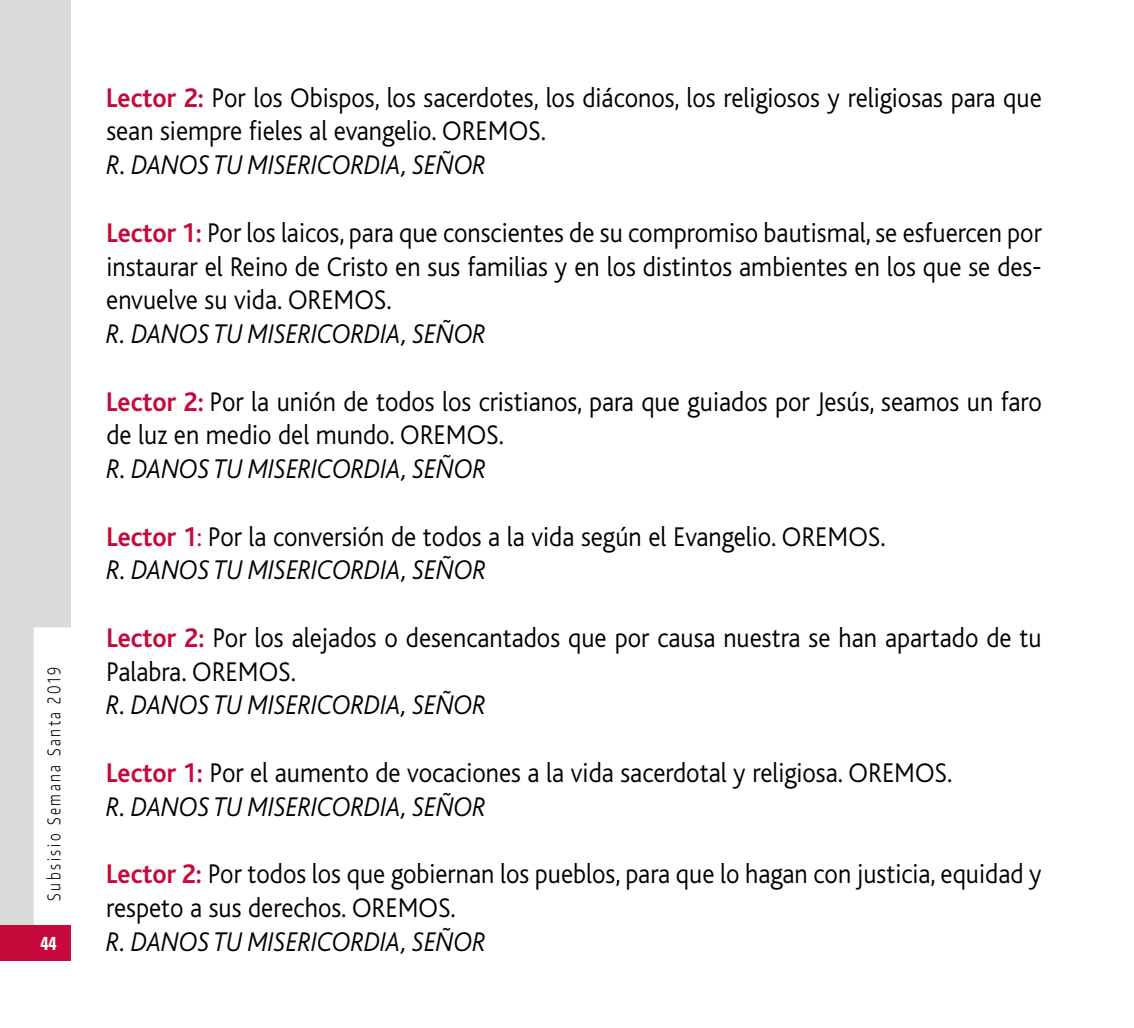
<style>
.page{position:relative;width:1134px;height:1028px;background:#fff}
.page>*{position:absolute;margin:0;border:0;box-sizing:border-box;transform-origin:0 0}
.t1{font:300 28.25px/33.8px "Bliss";color:#000;scale:.93 1}
.t2{font:italic 300 28.25px "Bliss";color:#000;scale:.93 1}
.t3{font:700 condensed 18.75px "Univers";color:#fff}
.t4{font:300 17.5px "Encode Sans";letter-spacing:.2em;color:#000;scale:.75 1}
.s1{font-weight:700;color:#c6093b}
.s2{color:#c6093b}
.s3{font-style:italic}
</style>
<div class="page">
<div style="left:0;top:0;width:70px;height:937px;background:#dadada"></div>
<div style="left:34px;top:627px;width:37px;height:298px;background:#fff"></div>
<div style="left:0;top:925px;width:71px;height:35px;background:#c6093b"></div>
<p class="t4" style="left:43px;top:900px;width:313px;rotate:-90deg">Subsisio Semana Santa 2019</p>
<p class="t3" style="left:41px;top:931px;width:18px">44</p>
<p class="t1" style="left:106px;top:81px;width:1007px"><span class="s1">Lector 2:</span> Por los Obispos, los sacerdotes, los diáconos, los religiosos y religiosas para que sean siempre fieles al evangelio. OREMOS.</p>
<p class="t2" style="left:106px;top:150px;width:410px">R. DANOS TU MISERICORDIA, SEÑOR</p>
<p class="t1" style="left:106px;top:216px;width:1007px;text-align:justify"><span class="s1">Lector 1:</span> Por los laicos, para que conscientes de su compromiso bautismal, se esfuercen por instaurar el Reino de Cristo en sus familias y en los distintos ambientes en los que se des&shy;envuelve su vida. OREMOS.</p>
<p class="t2" style="left:106px;top:319px;width:410px">R. DANOS TU MISERICORDIA, SEÑOR</p>
<p class="t1" style="left:106px;top:385px;width:1007px"><span class="s1">Lector 2:</span> Por la unión de todos los cristianos, para que guiados por Jesús, seamos un faro de luz en medio del mundo. OREMOS.</p>
<p class="t2" style="left:106px;top:454px;width:410px">R. DANOS TU MISERICORDIA, SEÑOR</p>
<p class="t1" style="left:106px;top:520px;width:839px"><span class="s1">Lector 1</span><span class="s2">:</span> Por la conversión de todos a la vida según el Evangelio. OREMOS.<br><span class="s3">R. DANOS TU MISERICORDIA, SEÑOR</span></p>
<p class="t1" style="left:106px;top:621px;width:1007px"><span class="s1">Lector 2:</span> Por los alejados o desencantados que por causa nuestra se han apartado de tu<br>Palabra. OREMOS.</p>
<p class="t2" style="left:106px;top:690px;width:410px">R. DANOS TU MISERICORDIA, SEÑOR</p>
<p class="t1" style="left:106px;top:756px;width:911px"><span class="s1">Lector 1:</span> Por el aumento de vocaciones a la vida sacerdotal y religiosa. OREMOS.<br><span class="s3">R. DANOS TU MISERICORDIA, SEÑOR</span></p>
<p class="t1" style="left:106px;top:857px;width:1007px"><span class="s1">Lector 2:</span> Por todos los que gobiernan los pueblos, para que lo hagan con justicia, equidad y respeto a sus derechos. OREMOS.</p>
<p class="t2" style="left:106px;top:927px;width:410px">R. DANOS TU MISERICORDIA, SEÑOR</p>
</div>
